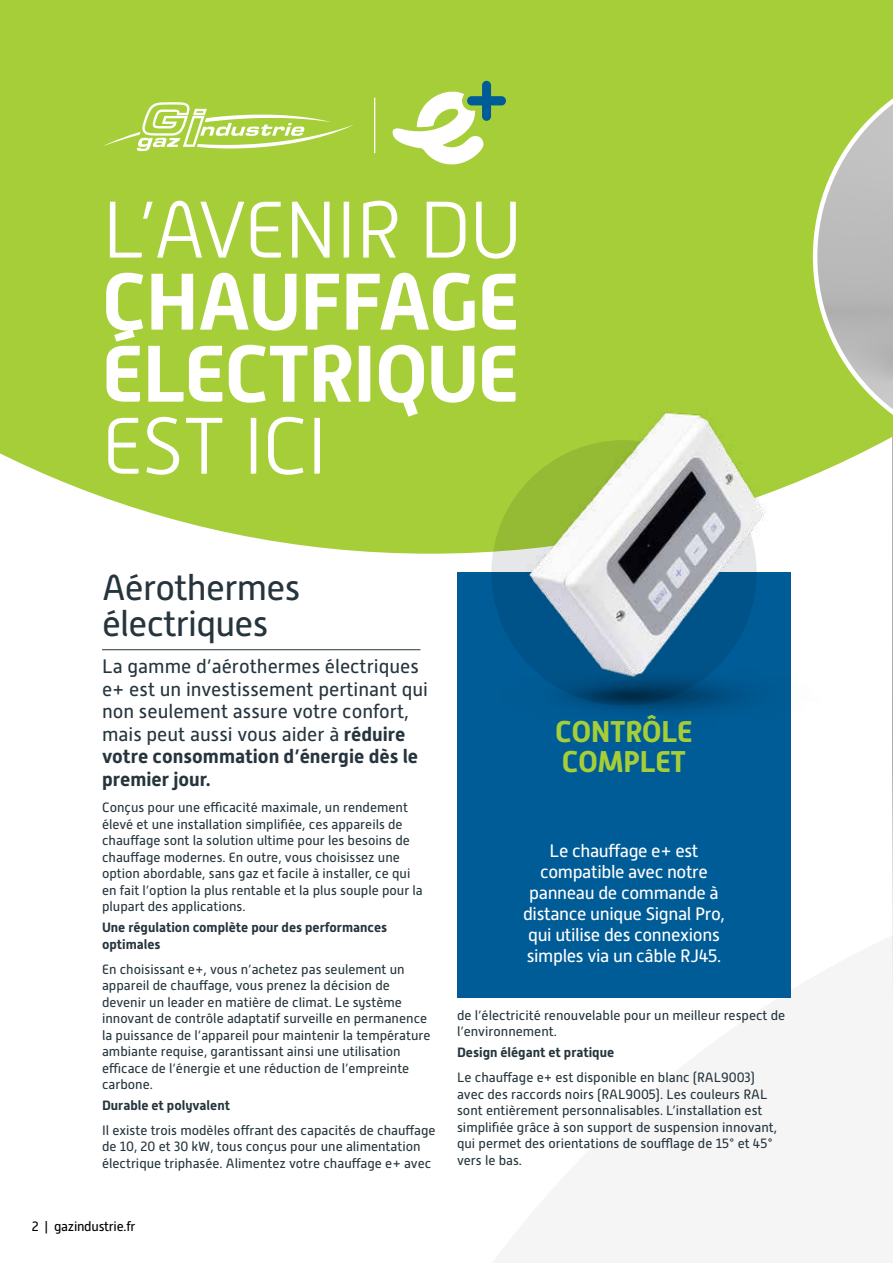
<style>
.page{position:relative;width:893px;height:1263px;background:#fff}
.page>*{position:absolute;margin:0;border:0;box-sizing:border-box;transform-origin:0 0}
.t1{font:700 80.1px/72px "Alwyn New";letter-spacing:-.02em;color:#fff}
.t2{font:300 80.1px "Alwyn New";letter-spacing:-.02em;color:#fff}
.t3{font:36px/36px "Alwyn New";letter-spacing:-.02em;color:#26353d}
.t4{font:700 30px/30px "Alwyn New";letter-spacing:-.02em;color:#a6ce39}
.t5{font:19.5px/22.5px "Alwyn New";color:#26353d}
.t6{font:18px/21px "Alwyn New";letter-spacing:-.02em;color:#fff;text-align:center}
.t7{font:13.5px/16.5px "Alwyn New";color:#26353d}
.t8{font:700 13.5px/16.5px "Alwyn New";color:#26353d}
.t9{font:13.5px "Alwyn New";letter-spacing:-.02em;color:#000}
.s1{font-weight:700}
</style>
<div class="page">
<img style="left:892px;top:554px;width:1px;height:282px">
<div style="left:0;top:0;width:893px;height:554px;background:#a6ce39"></div>
<div style="left:457px;top:572px;width:334px;height:425px;background:#005c97"></div>
<hr style="left:102px;top:649px;width:318px;height:1px;background:#26353d">
<svg style="left:813px;top:60px;width:80px;height:393px;background:#b8c593"></svg>
<img style="left:441px;top:340px;width:427px;height:373px">
<svg style="left:392px;top:81px;width:114px;height:84px"></svg>
<hr style="left:374px;top:98px;width:1px;height:55px;background:#fff">
<svg style="left:102px;top:102px;width:251px;height:49px;background:#b8d761"></svg>
<h1 class="t2" style="left:102px;top:186px;width:422px">L’AVENIR DU</h1>
<h1 class="t1" style="left:102px;top:266px;width:419px">CHAUFFAGE<br>ÉLECTRIQUE</h1>
<h1 class="t2" style="left:102px;top:402px;width:227px">EST ICI</h1>
<h2 class="t3" style="left:102px;top:569px;width:200px">Aérothermes électriques</h2>
<h3 class="t5" style="left:102px;top:655px;width:328px">La gamme d’aérothermes électriques e+ est un investissement pertinant qui non seulement assure votre confort, mais peut aussi vous aider à <span class="s1">réduire votre consommation d’énergie dès le premier jour.</span></h3>
<p class="t7" style="left:102px;top:799px;width:322px">Conçus pour une efficacité maximale, un rendement élevé et une installation simplifiée, ces appareils de chauffage sont la solution ultime pour les besoins de chauffage modernes. En outre, vous choisissez une option abordable, sans gaz et facile à installer, ce qui en fait l’option la plus rentable et la plus souple pour la plupart des applications.</p>
<p class="t8" style="left:102px;top:919px;width:287px">Une régulation complète pour des performances optimales</p>
<p class="t7" style="left:102px;top:961px;width:330px">En choisissant e+, vous n’achetez pas seulement un appareil de chauffage, vous prenez la décision de devenir un leader en matière de climat. Le système innovant de contrôle adaptatif surveille en permanence la puissance de l’appareil pour maintenir la température ambiante requise, garantissant ainsi une utilisation efficace de l’énergie et une réduction de l’empreinte carbone.</p>
<p class="t8" style="left:102px;top:1097px;width:130px">Durable et polyvalent</p>
<p class="t7" style="left:102px;top:1122px;width:335px">Il existe trois modèles offrant des capacités de chauffage de 10, 20 et 30 kW, tous conçus pour une alimentation électrique triphasée. Alimentez votre chauffage e+ avec</p>
<p class="t9" style="left:32px;top:1219px;width:105px">2 | gazindustrie.fr</p>
<h3 class="t4" style="left:555px;top:716px;width:139px">CONTRÔLE<br>COMPLET</h3>
<h3 class="t6" style="left:523px;top:840px;width:203px">Le chauffage e+ est compatible avec notre panneau de commande à distance unique Signal Pro, qui utilise des connexions simples via un câble RJ45.</h3>
<p class="t7" style="left:457px;top:1007px;width:330px">de l’électricité renouvelable pour un meilleur respect de l’environnement.</p>
<p class="t8" style="left:457px;top:1044px;width:159px">Design élégant et pratique</p>
<p class="t7" style="left:457px;top:1069px;width:322px">Le chauffage e+ est disponible en blanc (RAL9003) avec des raccords noirs (RAL9005). Les couleurs RAL sont entièrement personnalisables. L’installation est simplifiée grâce à son support de suspension innovant, qui permet des orientations de soufflage de 15° et 45° vers le bas.</p>
</div>
